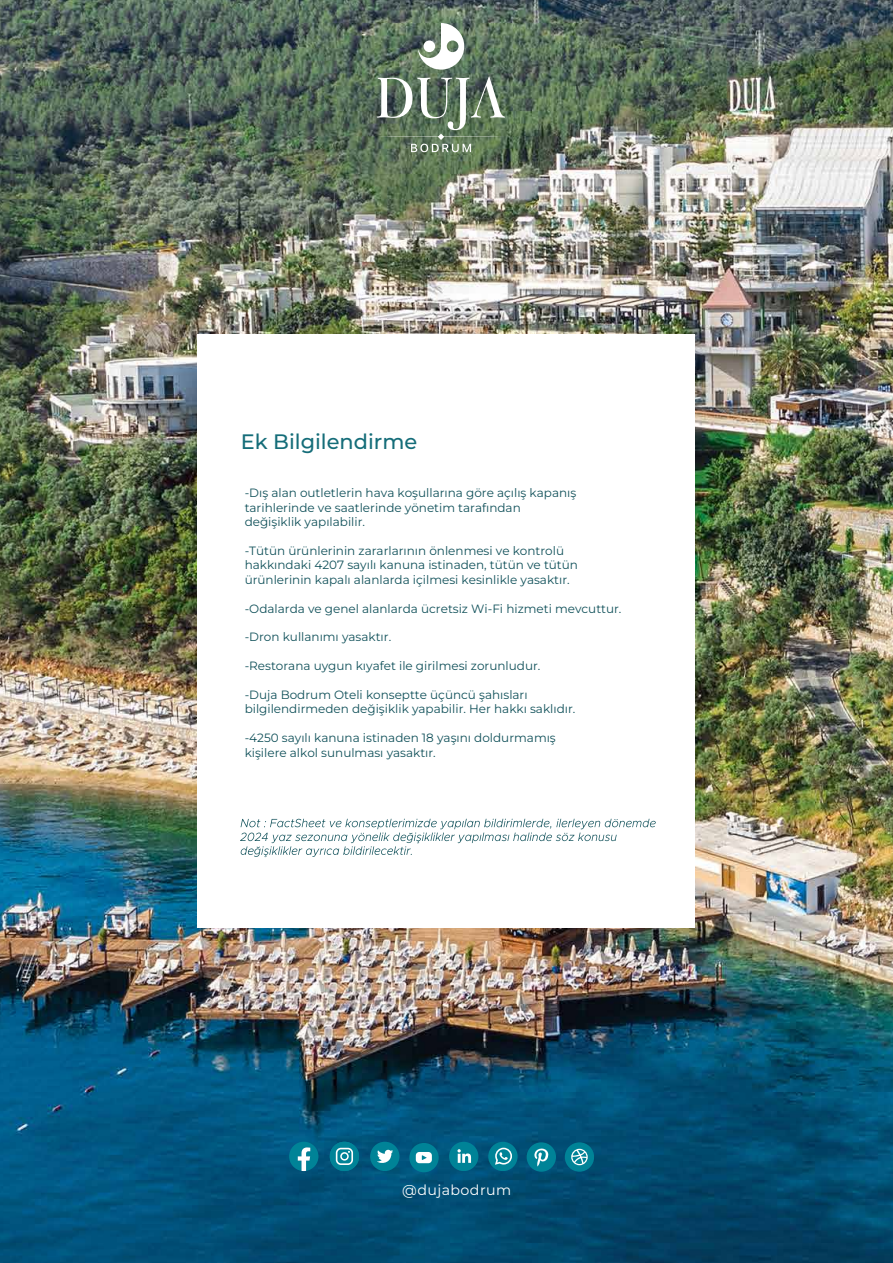
<style>
.page{position:relative;width:893px;height:1263px;background:#fff}
.page>*{position:absolute;margin:0;border:0;box-sizing:border-box;transform-origin:0 0}
.t1{font:500 20.85px "Montserrat";color:#156d79}
.t2{font:14.25px "Montserrat";letter-spacing:.03em;color:#fff}
.t3{font:12px/14.4px "Montserrat";color:#11515a}
</style>
<div class="page">
<img style="left:1px;top:0;width:892px;height:1263px">
<div style="left:198px;top:335px;width:497px;height:593px;background:#fff"></div>
<svg style="left:377px;top:76px;width:128px;height:76px;background:#748873"></svg>
<svg style="left:418px;top:23px;width:46px;height:47px"></svg>
<div style="left:330px;top:1142px;width:29px;height:29px;background:#008397;border-radius:15px"></div>
<div style="left:370px;top:1142px;width:29px;height:29px;background:#008397;border-radius:15px"></div>
<svg style="left:377px;top:1150px;width:16px;height:13px"></svg>
<div style="left:488px;top:1142px;width:30px;height:29px;background:#008397;border-radius:15px"></div>
<svg style="left:495px;top:1148px;width:17px;height:17px"></svg>
<div style="left:409px;top:1143px;width:30px;height:29px;background:#008397;border-radius:15px"></div>
<svg style="left:416px;top:1152px;width:16px;height:11px"></svg>
<svg style="left:336px;top:1148px;width:17px;height:17px"></svg>
<svg style="left:289px;top:1142px;width:29px;height:29px"></svg>
<div style="left:449px;top:1142px;width:29px;height:29px;background:#008397;border-radius:15px"></div>
<svg style="left:457px;top:1149px;width:14px;height:14px"></svg>
<div style="left:565px;top:1142px;width:29px;height:30px;background:#008397;border-radius:15px"></div>
<svg style="left:571px;top:1149px;width:17px;height:16px"></svg>
<div style="left:527px;top:1142px;width:29px;height:30px;background:#008397;border-radius:15px"></div>
<svg style="left:534px;top:1148px;width:14px;height:18px"></svg>
<svg style="left:240px;top:819px;width:416px;height:38px"></svg>
<h1 class="t1" style="left:241px;top:427px;width:178px">Ek Bilgilendirme</h1>
<p class="t3" style="left:245px;top:485px;width:333px">-Dış alan outletlerin hava koşullarına göre açılış kapanış tarihlerinde ve saatlerinde yönetim tarafından değişiklik yapılabilir.</p>
<p class="t3" style="left:245px;top:543px;width:335px">-Tütün ürünlerinin zararlarının önlenmesi ve kontrolü hakkındaki 4207 sayılı kanuna istinaden, tütün ve tütün ürünlerinin kapalı alanlarda içilmesi kesinlikle yasaktır.</p>
<p class="t3" style="left:245px;top:601px;width:378px">-Odalarda ve genel alanlarda ücretsiz Wi-Fi hizmeti mevcuttur.</p>
<p class="t3" style="left:245px;top:629px;width:148px">-Dron kullanımı yasaktır.</p>
<p class="t3" style="left:245px;top:658px;width:297px">-Restorana uygun kıyafet ile girilmesi zorunludur.</p>
<p class="t3" style="left:245px;top:687px;width:332px">-Duja Bodrum Oteli konseptte üçüncü şahısları bilgilendirmeden değişiklik yapabilir. Her hakkı saklıdır.</p>
<p class="t3" style="left:245px;top:730px;width:313px">-4250 sayılı kanuna istinaden 18 yaşını doldurmamış kişilere alkol sunulması yasaktır.</p>
<p class="t2" style="left:402px;top:1180px;width:111px">@dujabodrum</p>
</div>
